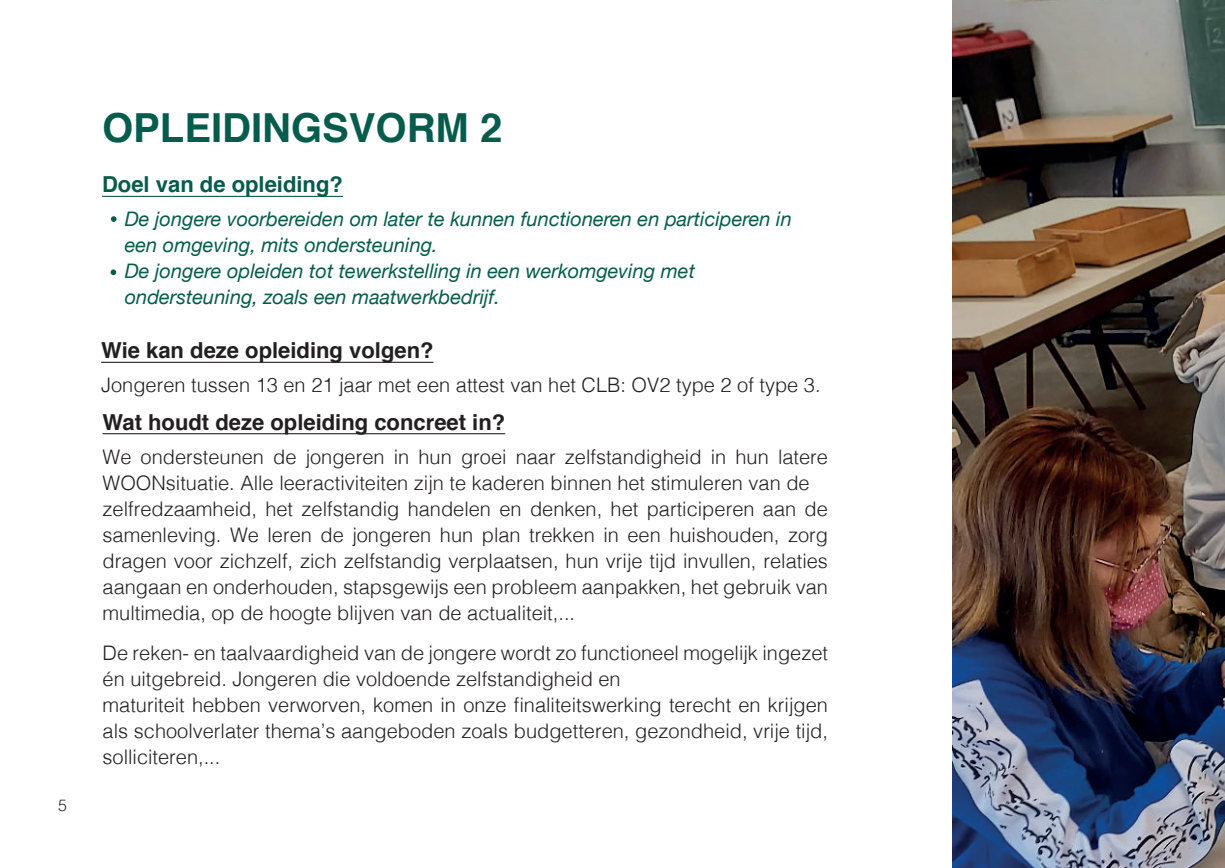
<style>
.page{position:relative;width:1225px;height:868px;background:#fff}
.page>*{position:absolute;margin:0;border:0;box-sizing:border-box;transform-origin:0 0}
.t1{font:700 40px "Helvetica";color:#065c4c}
.t2{font:700 22px "Helvetica";color:#231f20}
.t3{font:700 22px "Helvetica";color:#065c4c}
.t4{font:300 20px/26px "Helvetica";color:#231f20}
.t5{font:italic 20px/26px "Helvetica Neue";color:#065c4c}
.t6{font:300 16px "Helvetica";color:#231f20}
</style>
<div class="page">
<img style="left:952px;top:0;width:273px;height:867px">
<hr style="left:103px;top:433px;width:402px;height:1px;background:#231f20">
<hr style="left:102px;top:196px;width:241px;height:1px;background:#065c4c">
<hr style="left:101px;top:362px;width:332px;height:1px;background:#231f20">
<svg style="left:111px;top:216px;width:6px;height:6px"></svg>
<svg style="left:111px;top:269px;width:5px;height:6px"></svg>
<p class="t6" style="left:58px;top:799px;width:10px">5</p>
<h1 class="t1" style="left:102px;top:112px;width:402px">OPLEIDINGSVORM 2</h1>
<p class="t3" style="left:102px;top:176px;width:242px">Doel van de opleiding?</p>
<p class="t5" style="left:125px;top:208px;width:668px">De jongere voorbereiden om later te kunnen functioneren en participeren in een omgeving, mits ondersteuning.<br>De jongere opleiden tot tewerkstelling in een werkomgeving met ondersteuning, zoals een maatwerkbedrijf.</p>
<p class="t2" style="left:101px;top:342px;width:334px">Wie kan deze opleiding volgen?</p>
<p class="t4" style="left:101px;top:374px;width:721px">Jongeren tussen 13 en 21 jaar met een attest van het CLB: OV2 type 2 of type 3.</p>
<p class="t2" style="left:103px;top:413px;width:404px">Wat houdt deze opleiding concreet in?</p>
<p class="t4" style="left:103px;top:445px;width:727px">We ondersteunen de jongeren in hun groei naar zelfstandigheid in hun latere WOONsituatie. Alle leeractiviteiten zijn te kaderen binnen het stimuleren van de zelfredzaamheid, het zelfstandig handelen en denken, het participeren aan de samenleving. We leren de jongeren hun plan trekken in een huishouden, zorg dragen voor zichzelf, zich zelfstandig verplaatsen, hun vrije tijd invullen, relaties aangaan en onderhouden, stapsgewijs een probleem aanpakken, het gebruik van multimedia, op de hoogte blijven van de actualiteit,...</p>
<p class="t4" style="left:103px;top:641px;width:727px">De reken- en taalvaardigheid van de jongere wordt zo functioneel mogelijk ingezet én uitgebreid. Jongeren die voldoende zelfstandigheid en<br>maturiteit hebben verworven, komen in onze finaliteitswerking terecht en krijgen als schoolverlater thema’s aangeboden zoals budgetteren, gezondheid, vrije tijd, solliciteren,...</p>
</div>
